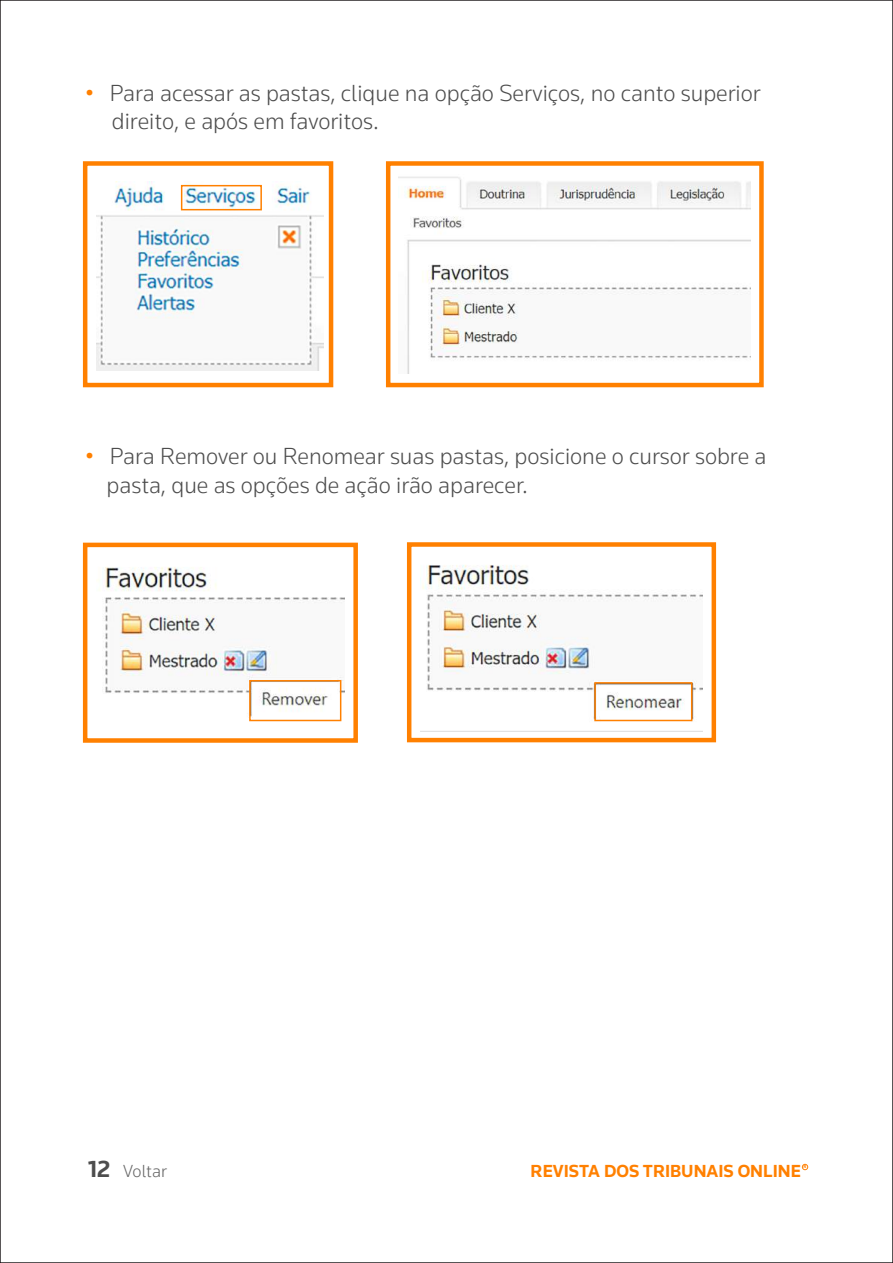
<style>
.page{position:relative;width:893px;height:1263px;background:#fff}
.page>*{position:absolute;margin:0;border:0;box-sizing:border-box;transform-origin:0 0}
.t1{font:300 24px/28.8px "Knowledge 2017";color:#4d4d4d}
.t2{font:700 18px "Knowledge 2017";color:#ff8000}
.t3{font:300 18px "Knowledge 2017";letter-spacing:-.005em;color:#666}
.t4{font:700 4.5px "Knowledge 2017";color:#ff8000}
.s1{color:#ff8000}
.s2{font-weight:700;font-size:24px;color:#4d4d4d}
</style>
<div class="page">
<div style="left:83px;top:543px;width:275px;height:200px;border:4px solid #ff8000"></div>
<div style="left:407px;top:542px;width:309px;height:200px;border:4px solid #ff8000"></div>
<div style="left:386px;top:161px;width:378px;height:226px;border:4px solid #ff8000"></div>
<img style="left:399px;top:177px;width:352px;height:197px">
<img style="left:98px;top:567px;width:246px;height:155px">
<img style="left:420px;top:565px;width:282px;height:157px">
<div style="left:83px;top:161px;width:250px;height:226px;border:4px solid #ff8000"></div>
<img style="left:96px;top:181px;width:228px;height:189px">
<div style="left:181px;top:185px;width:81px;height:25px;border:2px solid #ff8000"></div>
<div style="left:249px;top:680px;width:92px;height:41px;border:2px solid #ff8000"></div>
<div style="left:594px;top:682px;width:98px;height:39px;border:2px solid #ff8000"></div>
<svg style="left:802px;top:1164px;width:6px;height:6px"></svg>
<p class="t1" style="left:112px;top:78px;width:650px;text-indent:-26px"><span class="s1">•</span> Para acessar as pastas, clique na opção Serviços, no canto superior direito, e após em favoritos.</p>
<p class="t1" style="left:107px;top:442px;width:661px;text-indent:-21px"><span class="s1">•</span> Para Remover ou Renomear suas pastas, posicione o cursor sobre a pasta, que as opções de ação irão aparecer.</p>
<p class="t3" style="left:88px;top:1160px;width:80px"><span class="s2">12</span> Voltar</p>
<p class="t2" style="left:531px;top:1160px;width:272px">REVISTA DOS TRIBUNAIS ONLINE</p>
<p class="t4" style="left:803px;top:1164px;width:5px">R</p>
</div>
